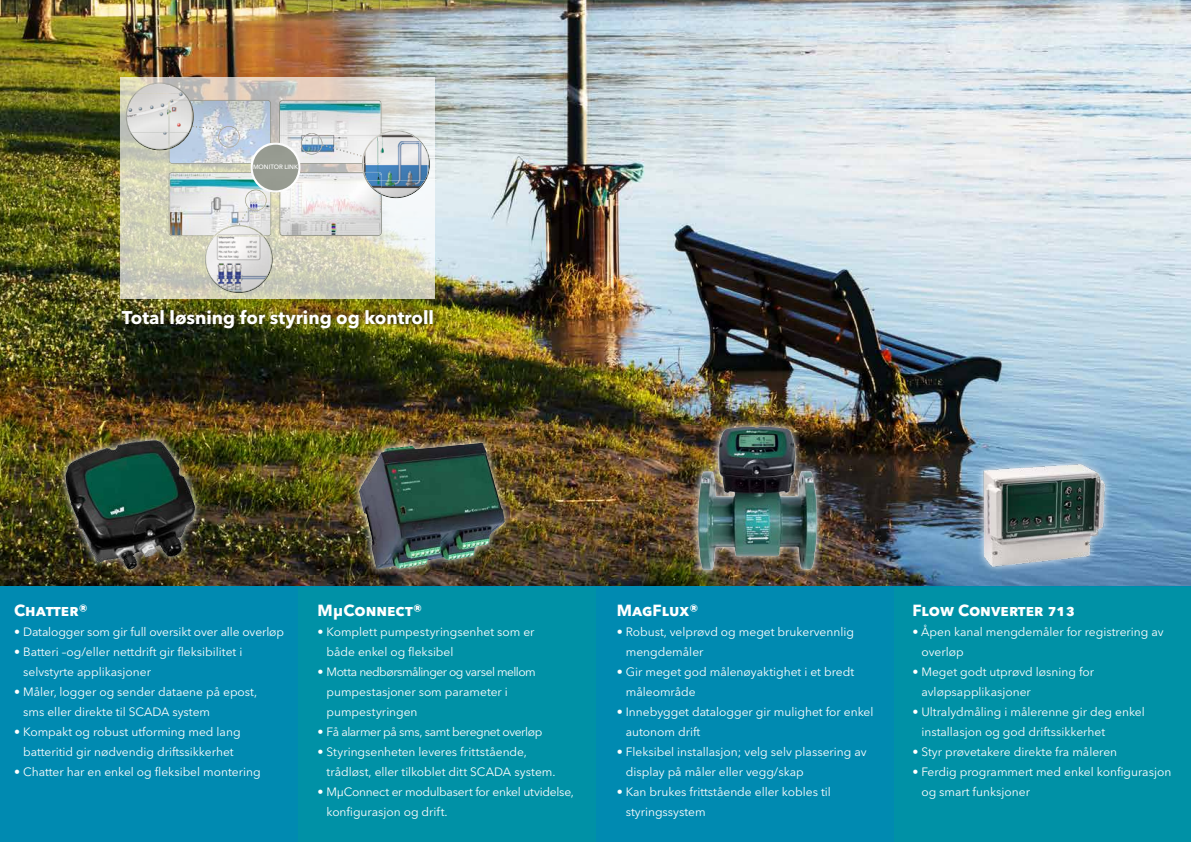
<style>
.page{position:relative;width:1191px;height:842px;background:#fff}
.page>*{position:absolute;margin:0;border:0;box-sizing:border-box;transform-origin:0 0}
.t1{font:700 18.3px "Avenir Next LT Pro";color:#fff}
.t2{font:700 16px "Avenir Next LT Pro";color:#fff}
.t3{font:12px/20px "Avenir Next LT Pro";color:#fff}
.t4{font:12px/20px "Avenir Next LT Pro";letter-spacing:-.02em;color:#fff}
.t5{font:12px "Avenir Next LT Pro";letter-spacing:-.035em;color:#fff}
.t6{font:500 6.2px "Avenir Next LT Pro";color:#fff}
</style>
<div class="page">
<img style="left:0;top:0;width:1191px;height:587px">
<svg style="left:120px;top:77px;width:315px;height:221px;background:#d8d5c6"></svg>
<div style="left:124px;top:82px;width:307px;height:211px;background:#000;opacity:.5"></div>
<div style="left:120px;top:304px;width:321px;height:29px;background:#000;opacity:.75"></div>
<img style="left:35px;top:425px;width:193px;height:161px">
<div style="left:690px;top:419px;width:134px;height:158px;background:#fff;opacity:.75"></div>
<img style="left:718px;top:427px;width:44px;height:69px">
<div style="left:352px;top:435px;width:160px;height:141px;background:#fff;opacity:.75"></div>
<img style="left:368px;top:443px;width:111px;height:32px">
<div style="left:976px;top:457px;width:136px;height:116px;background:#fff;opacity:.75"></div>
<img style="left:980px;top:461px;width:127px;height:108px">
<div style="left:0;top:587px;width:1191px;height:255px;background:#008ab1"></div>
<div style="left:298px;top:587px;width:297px;height:255px;background:#0097a0"></div>
<div style="left:893px;top:587px;width:298px;height:255px;background:#0097a0"></div>
<p class="t6" style="left:253px;top:163px;width:47px">MONITOR LINK</p>
<h1 class="t1" style="left:122px;top:306px;width:313px">Total løsning for styring og kontroll</h1>
<h2 class="t2" style="left:14px;top:600px;width:75px">Chatter®</h2>
<p class="t3" style="left:14px;top:622px;width:271px">• Datalogger som gir full oversikt over alle overløp</p>
<p class="t3" style="left:23px;top:642px;width:221px;text-indent:-9px">• Batteri –og/eller nettdrift gir fleksibilitet i selvstyrte applikasjoner</p>
<p class="t3" style="left:23px;top:682px;width:235px;text-indent:-9px">• Måler, logger og sender dataene på epost, sms eller direkte til SCADA system</p>
<p class="t3" style="left:14px;top:722px;width:228px;text-align:center">• Kompakt og robust utforming med lang batteritid gir nødvendig driftssikkerhet</p>
<p class="t3" style="left:14px;top:762px;width:248px">• Chatter har en enkel og fleksibel montering</p>
<h2 class="t2" style="left:317px;top:600px;width:106px">MμConnect®</h2>
<p class="t3" style="left:326px;top:622px;width:209px;text-indent:-9px">• Komplett pumpestyringsenhet som er både enkel og fleksibel</p>
<p class="t3" style="left:326px;top:662px;width:211px;text-indent:-9px">• Motta nedbørsmålinger og varsel mellom pumpestasjoner som parameter i pumpestyringen</p>
<p class="t5" style="left:317px;top:725px;width:226px">• Få alarmer på sms, samt beregnet overløp</p>
<p class="t3" style="left:326px;top:742px;width:230px;text-indent:-9px">• Styringsenheten leveres frittstående, trådløst, eller tilkoblet ditt SCADA system.</p>
<p class="t4" style="left:326px;top:782px;width:249px;text-indent:-9px">• MµConnect er modulbasert for enkel utvidelse, konfigurasjon og drift.</p>
<h2 class="t2" style="left:617px;top:600px;width:84px">MagFlux®</h2>
<p class="t3" style="left:626px;top:622px;width:230px;text-indent:-9px">• Robust, velprøvd og meget brukervennlig mengdemåler</p>
<p class="t3" style="left:626px;top:662px;width:230px;text-indent:-9px">• Gir meget god målenøyaktighet i et bredt måleområde</p>
<p class="t3" style="left:626px;top:702px;width:249px;text-indent:-9px">• Innebygget datalogger gir mulighet for enkel autonom drift</p>
<p class="t3" style="left:626px;top:742px;width:242px;text-indent:-9px">• Fleksibel installasjon; velg selv plassering av display på måler eller vegg/skap</p>
<p class="t3" style="left:626px;top:782px;width:207px;text-indent:-9px">• Kan brukes frittstående eller kobles til styringssystem</p>
<h2 class="t2" style="left:912px;top:600px;width:164px">Flow Converter 713</h2>
<p class="t3" style="left:921px;top:622px;width:244px;text-indent:-9px">• Åpen kanal mengdemåler for registrering av overløp</p>
<p class="t3" style="left:921px;top:662px;width:174px;text-indent:-9px">• Meget godt utprøvd løsning for avløpsapplikasjoner</p>
<p class="t3" style="left:921px;top:702px;width:225px;text-indent:-9px">• Ultralydmåling i målerenne gir deg enkel installasjon og god driftssikkerhet</p>
<p class="t3" style="left:912px;top:742px;width:206px">• Styr prøvetakere direkte fra måleren</p>
<p class="t3" style="left:921px;top:762px;width:251px;text-indent:-9px">• Ferdig programmert med enkel konfigurasjon og smart funksjoner</p>
</div>
